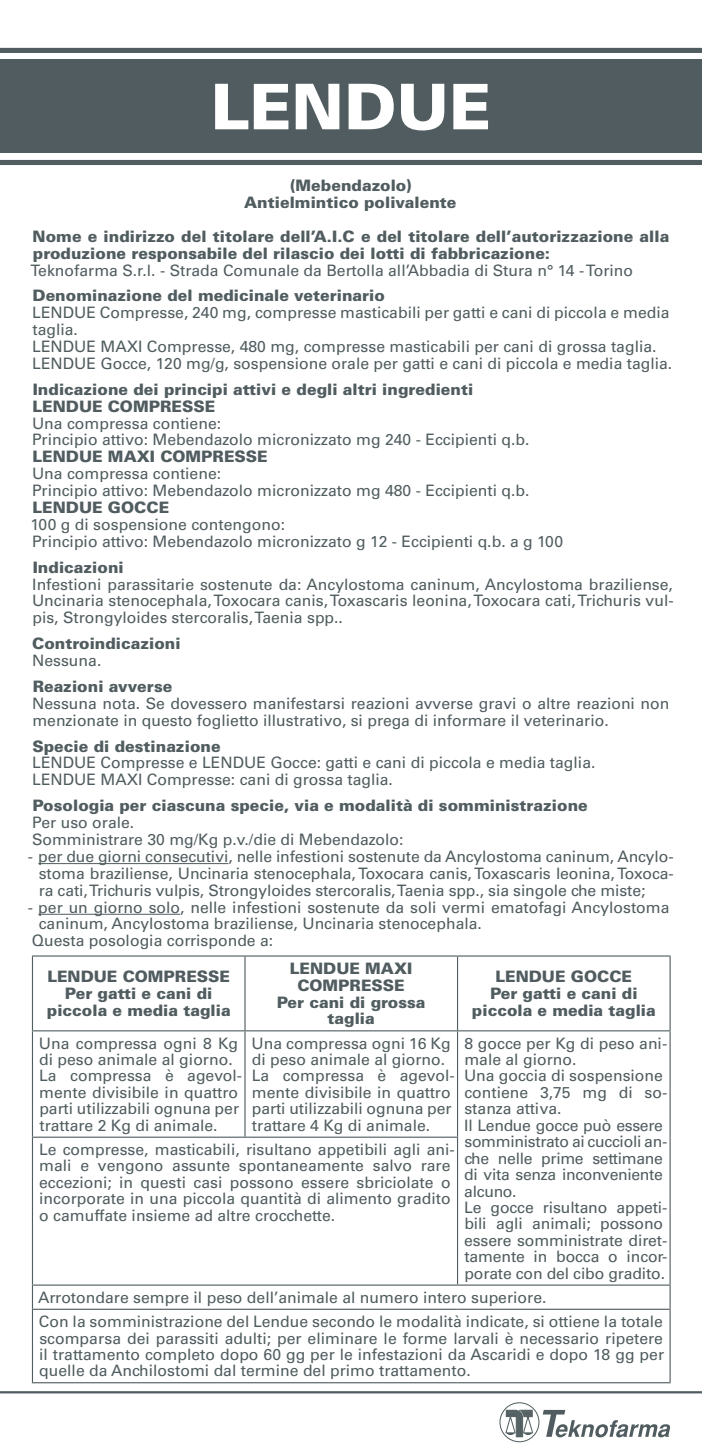
<style>
.page{position:relative;width:702px;height:1455px;background:#fff}
.page>*{position:absolute;margin:0;border:0;box-sizing:border-box;transform-origin:0 0}
.t1{font:900 63px "Univers LT Std";color:#fff}
.t2{font:15.75px/16.4px "Univers LT Std";color:#505c5f}
.t3{font:900 15.75px/16.9px "Univers LT Std";color:#505c5f;text-align:center}
</style>
<div class="page">
<div style="left:0;top:48px;width:702px;height:5px;background:#505c5f"></div>
<div style="left:0;top:160px;width:702px;height:5px;background:#505c5f"></div>
<div style="left:0;top:59px;width:702px;height:94px;background:#505c5f"></div>
<hr style="left:38px;top:863px;width:190px;height:1px;background:#505c5f">
<hr style="left:38px;top:913px;width:142px;height:1px;background:#505c5f">
<hr style="left:32px;top:955px;width:213px;height:1px;background:#505c5f">
<hr style="left:32px;top:956px;width:1px;height:74px;background:#505c5f">
<hr style="left:245px;top:955px;width:212px;height:1px;background:#505c5f">
<hr style="left:244px;top:956px;width:1px;height:74px;background:#505c5f">
<hr style="left:457px;top:955px;width:213px;height:1px;background:#505c5f">
<hr style="left:457px;top:956px;width:1px;height:74px;background:#505c5f">
<hr style="left:669px;top:956px;width:1px;height:74px;background:#505c5f">
<hr style="left:32px;top:1030px;width:213px;height:1px;background:#505c5f">
<hr style="left:32px;top:1031px;width:1px;height:105px;background:#505c5f">
<hr style="left:245px;top:1030px;width:212px;height:1px;background:#505c5f">
<hr style="left:244px;top:1031px;width:1px;height:105px;background:#505c5f">
<hr style="left:457px;top:1030px;width:213px;height:1px;background:#505c5f">
<hr style="left:457px;top:1031px;width:1px;height:105px;background:#505c5f">
<hr style="left:669px;top:1031px;width:1px;height:106px;background:#505c5f">
<hr style="left:32px;top:1136px;width:213px;height:1px;background:#505c5f">
<hr style="left:32px;top:1137px;width:1px;height:147px;background:#505c5f">
<hr style="left:245px;top:1136px;width:213px;height:1px;background:#505c5f">
<hr style="left:457px;top:1137px;width:1px;height:147px;background:#505c5f">
<hr style="left:669px;top:1137px;width:1px;height:147px;background:#505c5f">
<hr style="left:32px;top:1284px;width:213px;height:1px;background:#505c5f">
<svg style="left:32px;top:1285px;width:1px;height:23px"></svg>
<hr style="left:245px;top:1284px;width:212px;height:1px;background:#505c5f">
<hr style="left:457px;top:1284px;width:213px;height:1px;background:#505c5f">
<svg style="left:669px;top:1285px;width:1px;height:23px"></svg>
<hr style="left:32px;top:1308px;width:213px;height:1px;background:#505c5f">
<hr style="left:32px;top:1309px;width:1px;height:72px;background:#505c5f">
<hr style="left:245px;top:1308px;width:212px;height:1px;background:#505c5f">
<hr style="left:457px;top:1308px;width:213px;height:1px;background:#505c5f">
<hr style="left:669px;top:1309px;width:1px;height:72px;background:#505c5f">
<hr style="left:32px;top:1381px;width:213px;height:2px;background:#505c5f">
<hr style="left:245px;top:1381px;width:212px;height:2px;background:#505c5f">
<hr style="left:457px;top:1381px;width:213px;height:2px;background:#505c5f">
<hr style="left:0;top:1390px;width:702px;height:3px;background:#505c5f">
<svg style="left:500px;top:1402px;width:39px;height:39px"></svg>
<div style="left:499px;top:1402px;width:40px;height:39px;border:1px solid #505c5f;border-radius:50%"></div>
<svg style="left:505px;top:1409px;width:28px;height:28px"></svg>
<svg style="left:542px;top:1409px;width:128px;height:28px"></svg>
<h1 class="t1" style="left:211px;top:67px;width:281px">LENDUE</h1>
<p class="t3" style="left:244px;top:177px;width:214px">(Mebendazolo)<br>Antielmintico polivalente</p>
<p class="t3" style="left:33px;top:227px;width:638px;text-align:left">Nome e indirizzo del titolare dell’A.I.C e del titolare dell’autorizzazione alla produzione responsabile del rilascio dei lotti di fabbricazione:</p>
<p class="t2" style="left:30px;top:262px;width:604px">Teknofarma S.r.l. - Strada Comunale da Bertolla all’Abbadia di Stura n° 14 - Torino</p>
<p class="t3" style="left:33px;top:287px;width:354px">Denominazione del medicinale veterinario</p>
<p class="t2" style="left:32px;top:304px;width:641px">LENDUE Compresse, 240 mg, compresse masticabili per gatti e cani di piccola e media taglia.<br>LENDUE MAXI Compresse, 480 mg, compresse masticabili per cani di grossa taglia.<br>LENDUE Gocce, 120 mg/g, sospensione orale per gatti e cani di piccola e media taglia.</p>
<p class="t3" style="left:33px;top:380px;width:442px;text-align:left">Indicazione dei principi attivi e degli altri ingredienti<br>LENDUE COMPRESSE</p>
<p class="t2" style="left:32px;top:414px;width:499px">Una compressa contiene:<br>Principio attivo: Mebendazolo micronizzato mg 240 - Eccipienti q.b.</p>
<p class="t3" style="left:33px;top:448px;width:237px">LENDUE MAXI COMPRESSE</p>
<p class="t2" style="left:32px;top:465px;width:499px">Una compressa contiene:<br>Principio attivo: Mebendazolo micronizzato mg 480 - Eccipienti q.b.</p>
<p class="t3" style="left:33px;top:498px;width:138px">LENDUE GOCCE</p>
<p class="t2" style="left:30px;top:516px;width:534px">100 g di sospensione contengono:<br>Principio attivo: Mebendazolo micronizzato g 12 - Eccipienti q.b. a g 100</p>
<p class="t3" style="left:33px;top:558px;width:93px">Indicazioni</p>
<p class="t2" style="left:32px;top:575px;width:643px;text-align:justify">Infestioni parassitarie sostenute da: Ancylostoma caninum, Ancylostoma braziliense, Uncinaria stenocephala, Toxocara canis, Toxascaris leonina, Toxocara cati, Trichuris vul&shy;pis, Strongyloides stercoralis, Taenia spp..</p>
<p class="t3" style="left:32px;top:635px;width:150px">Controindicazioni</p>
<p class="t2" style="left:32px;top:652px;width:71px">Nessuna.</p>
<p class="t3" style="left:33px;top:677px;width:141px">Reazioni avverse</p>
<p class="t2" style="left:32px;top:694px;width:638px">Nessuna nota. Se dovessero manifestarsi reazioni avverse gravi o altre reazioni non menzionate in questo foglietto illustrativo, si prega di informare il veterinario.</p>
<p class="t3" style="left:32px;top:737px;width:190px">Specie di destinazione</p>
<p class="t2" style="left:32px;top:754px;width:564px">LENDUE Compresse e LENDUE Gocce: gatti e cani di piccola e media taglia.<br>LENDUE MAXI Compresse: cani di grossa taglia.</p>
<p class="t3" style="left:33px;top:797px;width:556px">Posologia per ciascuna specie, via e modalità di somministrazione</p>
<p class="t2" style="left:32px;top:814px;width:373px">Per uso orale.<br>Somministrare 30 mg/Kg p.v./die di Mebendazolo:</p>
<p class="t2" style="left:39px;top:847px;width:636px;text-align:justify;text-indent:-11px">- per due giorni consecutivi, nelle infestioni sostenute da Ancylostoma caninum, Ancylo&shy;stoma braziliense, Uncinaria stenocephala, Toxocara canis, Toxascaris leonina, Toxoca&shy;ra cati, Trichuris vulpis, Strongyloides stercoralis, Taenia spp., sia singole che miste;</p>
<p class="t2" style="left:28px;top:898px;width:643px">- per un giorno solo, nelle infestioni sostenute da soli vermi ematofagi Ancylostoma</p>
<p class="t2" style="left:39px;top:915px;width:444px">caninum, Ancylostoma braziliense, Uncinaria stenocephala.</p>
<p class="t2" style="left:32px;top:932px;width:243px">Questa posologia corrisponde a:</p>
<p class="t3" style="left:47px;top:967px;width:185px">LENDUE COMPRESSE<br>Per gatti e cani di piccola e media taglia</p>
<p class="t3" style="left:277px;top:959px;width:150px">LENDUE MAXI<br>COMPRESSE<br>Per cani di grossa taglia</p>
<p class="t3" style="left:472px;top:967px;width:185px">LENDUE GOCCE<br>Per gatti e cani di piccola e media taglia</p>
<p class="t2" style="left:39px;top:1034px;width:205px">Una compressa ogni 8 Kg di peso animale al giorno.<br>La compressa è agevol&shy;mente divisibile in quattro parti utilizzabili ognuna per trattare 2 Kg di animale.</p>
<p class="t2" style="left:251px;top:1034px;width:205px">Una compressa ogni 16 Kg di peso animale al giorno.<br>La compressa è agevol&shy;mente divisibile in quattro parti utilizzabili ognuna per trattare 4 Kg di animale.</p>
<p class="t2" style="left:464px;top:1034px;width:205px">8 gocce per Kg di peso ani&shy;male al giorno.<br>Una goccia di sospensione contiene 3,75 mg di so&shy;stanza attiva.<br>Il Lendue gocce può essere somministrato ai cuccioli an&shy;che nelle prime settimane di vita senza inconveniente alcuno.<br>Le gocce risultano appeti&shy;bili agli animali; possono essere somministrate diret&shy;tamente in bocca o incor&shy;porate con del cibo gradito.</p>
<p class="t2" style="left:39px;top:1141px;width:417px">Le compresse, masticabili, risultano appetibili agli ani&shy;mali e vengono assunte spontaneamente salvo rare eccezioni; in questi casi possono essere sbriciolate o incorporate in una piccola quantità di alimento gradito o camuffate insieme ad altre crocchette.</p>
<p class="t2" style="left:38px;top:1285px;width:626px;line-height:24.1px">Arrotondare sempre il peso dell’animale al numero intero superiore.<br>Con la somministrazione del Lendue secondo le modalità indicate, si ottiene la totale</p>
<p class="t2" style="left:39px;top:1329px;width:626px;text-align:justify">scomparsa dei parassiti adulti; per eliminare le forme larvali è necessario ripetere il trattamento completo dopo 60 gg per le infestazioni da Ascaridi e dopo 18 gg per quelle da Anchilostomi dal termine del primo trattamento.</p>
</div>
